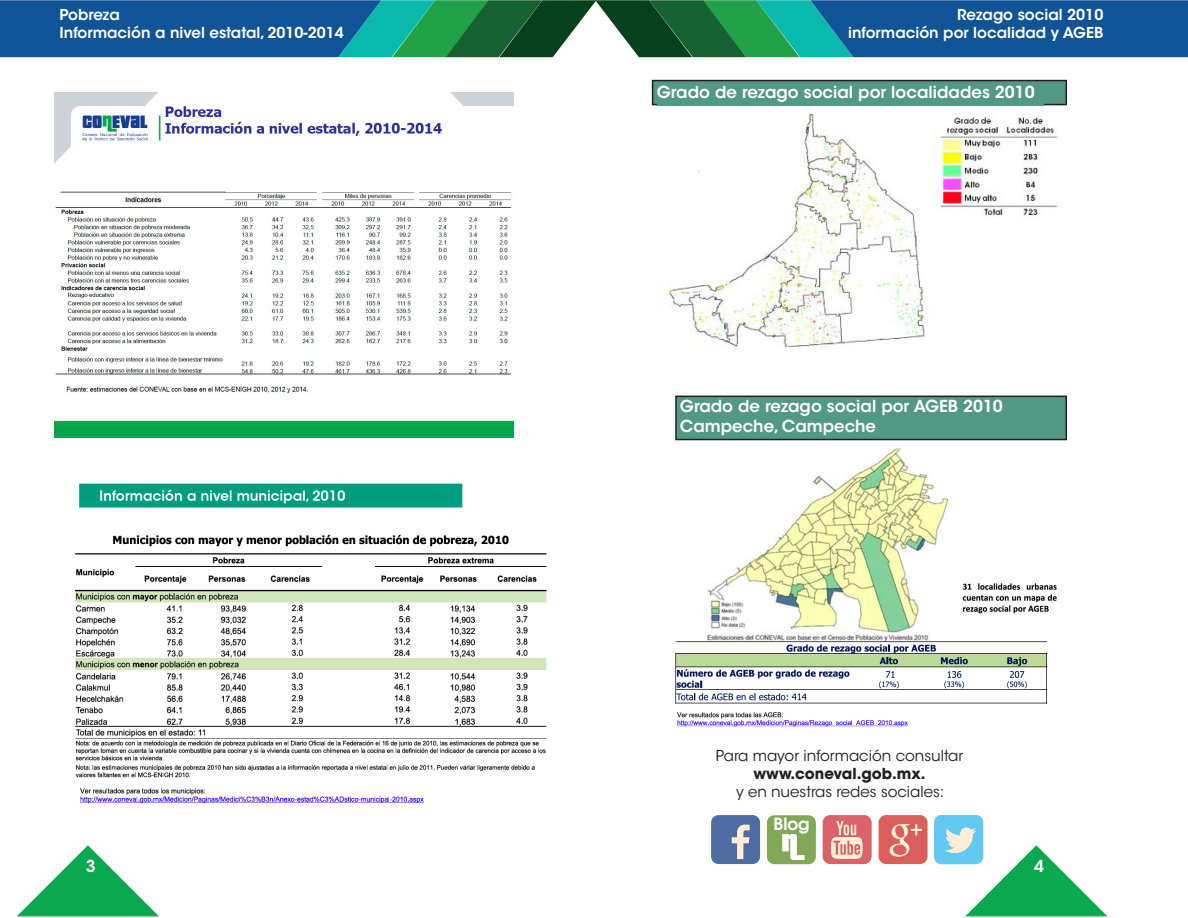
<style>
.page{position:relative;width:1188px;height:918px;background:#fff}
.page>*{position:absolute;margin:0;border:0;box-sizing:border-box;transform-origin:0 0}
.t1{font:600 16.95px "Avant Garde";color:#fff}
.t2{font:600 16.5px "ITC Avant Garde Std";color:#fff}
.t3{font:600 15px "ITC Avant Garde Std";color:#fff}
.t4{font:15px/18px "ITC Avant Garde Std";color:#231f20;text-align:center}
.s1{font-weight:700}
</style>
<div class="page">
<img style="left:675px;top:440px;width:392px;height:287px">
<img style="left:651px;top:105px;width:416px;height:244px">
<svg style="left:0;top:0;width:1188px;height:57px;background:#1a6a82"></svg>
<svg style="left:17px;top:845px;width:142px;height:71px"></svg>
<div style="left:767px;top:815px;width:49px;height:49px;background:#80a857;border-radius:7px"></div>
<svg style="left:782px;top:834px;width:23px;height:26px"></svg>
<div style="left:711px;top:815px;width:49px;height:49px;background:#4f6ba3;border-radius:7px"></div>
<svg style="left:732px;top:825px;width:18px;height:34px"></svg>
<div style="left:879px;top:815px;width:49px;height:49px;background:#d95e5c;border-radius:7px"></div>
<svg style="left:889px;top:824px;width:33px;height:33px"></svg>
<svg style="left:823px;top:815px;width:49px;height:49px;background:#e38a88"></svg>
<div style="left:934px;top:815px;width:49px;height:49px;background:#61c9f0;border-radius:7px"></div>
<svg style="left:945px;top:828px;width:162px;height:88px"></svg>
<div style="left:653px;top:81px;width:413px;height:24px;background:#519983"></div>
<div style="left:652px;top:80px;width:415px;height:25px;border:2px solid #231f20"></div>
<div style="left:657px;top:86px;width:387px;height:19px;background:#519983"></div>
<div style="left:676px;top:396px;width:390px;height:44px;background:#519983"></div>
<div style="left:675px;top:396px;width:392px;height:44px;border:2px solid #231f20"></div>
<img style="left:75px;top:483px;width:472px;height:321px">
<img style="left:54px;top:93px;width:460px;height:345px">
<p class="t3" style="left:60px;top:5px;width:62px">Pobreza</p>
<p class="t3" style="left:60px;top:23px;width:286px">Información a nivel estatal, 2010-2014</p>
<p class="t3" style="left:957px;top:5px;width:148px">Rezago social 2010</p>
<p class="t3" style="left:848px;top:23px;width:257px">información por localidad y AGEB</p>
<p class="t2" style="left:657px;top:82px;width:379px">Grado de rezago social por localidades 2010</p>
<p class="t2" style="left:680px;top:396px;width:324px">Grado de rezago social por AGEB 2010</p>
<p class="t2" style="left:680px;top:416px;width:198px">Campeche, Campeche</p>
<p class="t4" style="left:716px;top:747px;width:249px">Para mayor información consultar <span class="s1">www.coneval.gob.mx.<br></span>y en nuestras redes sociales:</p>
<p class="t1" style="left:774px;top:812px;width:37px">Blog</p>
<p class="t2" style="left:86px;top:855px;width:11px">3</p>
<p class="t2" style="left:1034px;top:855px;width:11px">4</p>
</div>
